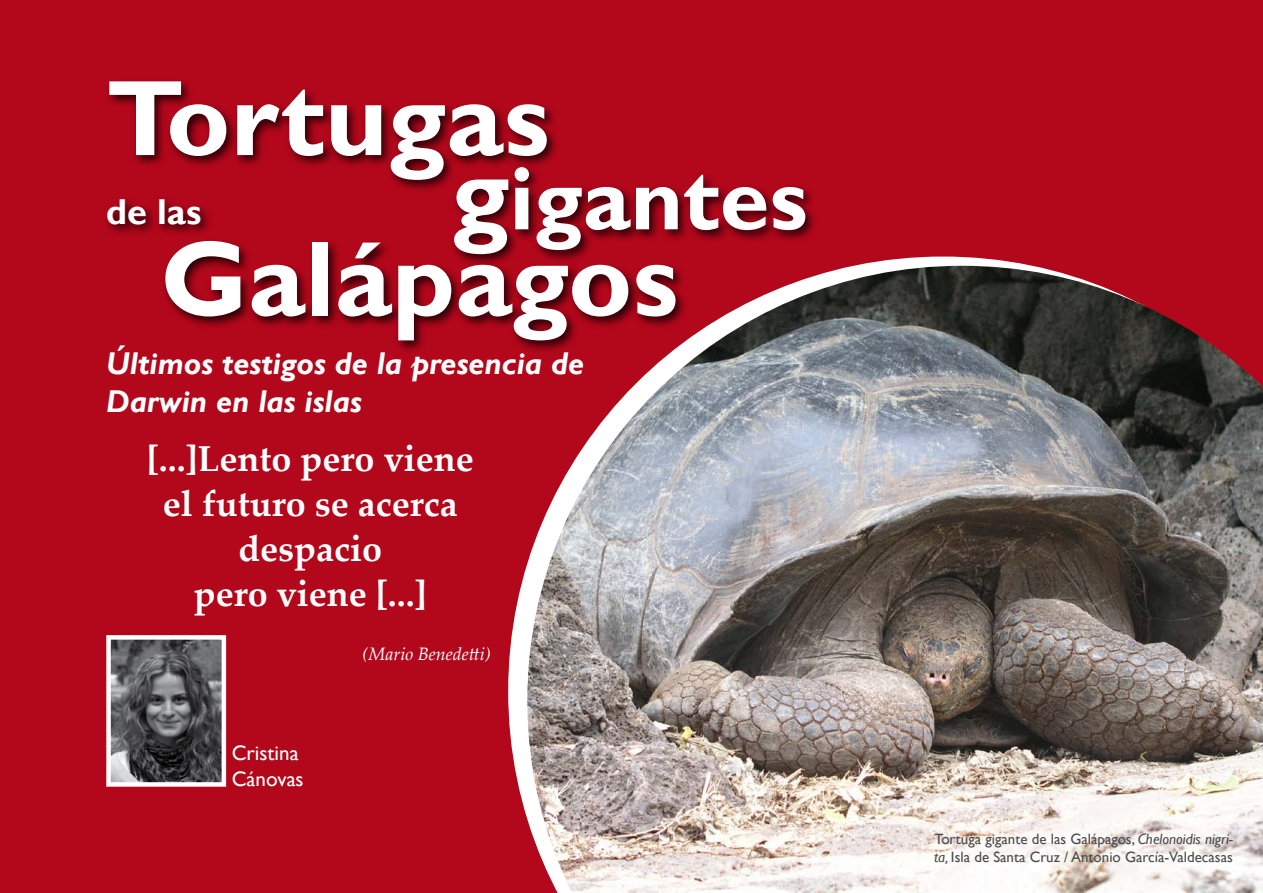
<style>
.page{position:relative;width:1263px;height:893px;background:#b3071b}
.page>*{position:absolute;margin:0;border:0;box-sizing:border-box;transform-origin:0 0}
.t1{font:700 108px/160.5px "Gill Sans";color:#fff}
.t2{font:700 90px "Gill Sans";color:#fff}
.t3{font:700 36px/45px "Palatino Linotype";color:#fff;text-align:center}
.t4{font:700 36px "Gill Sans";color:#fff}
.t5{font:italic 700 31.5px/37.8px "Gill Sans";color:#fff}
.t6{font:21px/25.5px "Gill Sans";color:#fff}
.t7{font:italic 18px "Palatino Linotype";color:#fff}
.t8{font:15px/18px "Gill Sans";color:#4b4b4d}
.s1{font-size:108px}
.s2{font-style:italic}
</style>
<div class="page">
<svg style="left:508px;top:257px;width:525px;height:561px"></svg>
<img style="left:527px;top:266px;width:736px;height:627px">
<div style="left:105px;top:78px;width:583px;height:275px;background:#000;opacity:.75"></div>
<div style="left:450px;top:163px;width:368px;height:104px;background:#000;opacity:.75"></div>
<div style="left:104px;top:196px;width:109px;height:41px;background:#000;opacity:.75"></div>
<img style="left:111px;top:640px;width:110px;height:142px">
<div style="left:106px;top:635px;width:120px;height:152px;border:4px solid #fff"></div>
<h1 class="t1" style="left:160px;top:41px;width:520px;text-indent:-54px">Tortugas<br>Galápagos</h1>
<h3 class="t5" style="left:106px;top:345px;width:479px">Últimos testigos de la presencia de<br>Darwin en las islas</h3>
<h2 class="t2" style="left:451px;top:145px;width:358px"><span class="s1">g</span>igantes</h2>
<h3 class="t4" style="left:106px;top:190px;width:97px">de las</h3>
<h3 class="t3" style="left:147px;top:435px;width:328px">[...]Lento pero viene el futuro se acerca despacio<br>pero viene [...]</h3>
<p class="t7" style="left:362px;top:641px;width:130px">(Mario Benedetti)</p>
<h3 class="t6" style="left:232px;top:741px;width:73px">Cristina<br>Cánovas</h3>
<p class="t8" style="left:934px;top:830px;width:300px">Tortuga gigante de las Galápagos, <span class="s2">Chelonoidis nigri&shy;ta,</span> Isla de Santa Cruz / Antonio García-Valdecasas</p>
</div>
